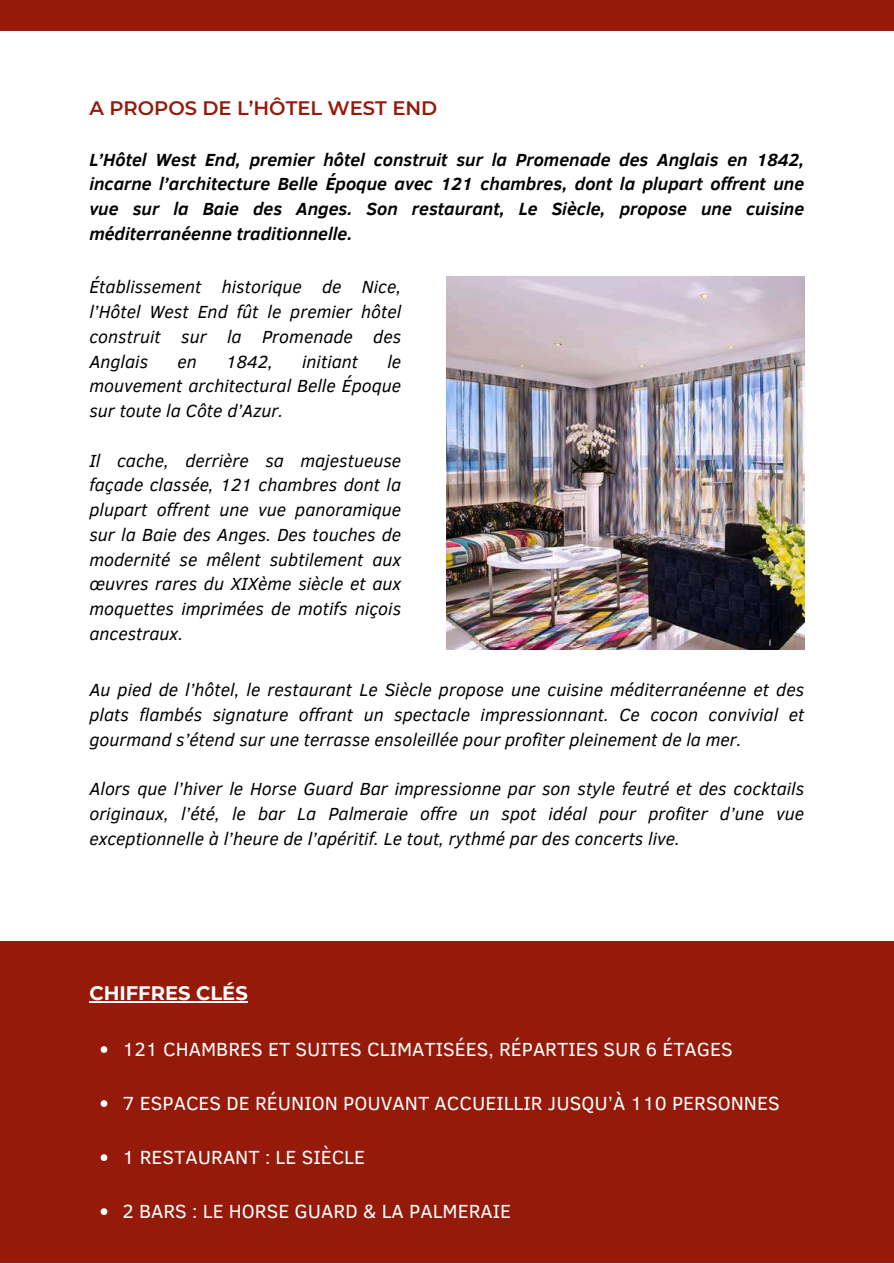
<style>
.page{position:relative;width:894px;height:1264px;background:#fff}
.page>*{position:absolute;margin:0;border:0;box-sizing:border-box;transform-origin:0 0}
.t1{font:19.5px "Clear Sans";color:#fff}
.t2{font:600 19.5px "Montserrat";color:#961a0a}
.t3{font:700 19.5px "Montserrat";color:#fff}
.t4{font:italic 18px/24.8px "Clear Sans";color:#000;text-align:justify}
.t5{font:italic 700 18px/24.8px "Clear Sans";color:#000;text-align:justify}
</style>
<div class="page">
<img style="left:446px;top:277px;width:358px;height:372px">
<div style="left:0;top:941px;width:893px;height:322px;background:#961a0a"></div>
<svg style="left:89px;top:1001px;width:15px;height:1px"></svg>
<hr style="left:104px;top:1001px;width:144px;height:1px;background:#fff">
<svg style="left:101px;top:1046px;width:6px;height:6px"></svg>
<svg style="left:101px;top:1100px;width:6px;height:6px"></svg>
<svg style="left:101px;top:1154px;width:6px;height:6px"></svg>
<svg style="left:101px;top:1208px;width:6px;height:6px"></svg>
<div style="left:0;top:0;width:893px;height:30px;background:#961a0a"></div>
<p class="t2" style="left:89px;top:96px;width:349px">A PROPOS DE L’HÔTEL WEST END</p>
<p class="t5" style="left:89px;top:146px;width:716px">L’Hôtel West End, premier hôtel construit sur la Promenade des Anglais en 1842, incarne l’architecture Belle Époque avec 121 chambres, dont la plupart offrent une vue sur la Baie des Anges. Son restaurant, Le Siècle, propose une cuisine méditerranéenne traditionnelle.</p>
<p class="t4" style="left:89px;top:274px;width:313px">Établissement historique de Nice, l’Hôtel West End fût le premier hôtel construit sur la Promenade des Anglais</p>
<p class="t4" style="left:89px;top:348px;width:313px;text-indent:298px">le mouvement architectural Belle Époque sur toute la Côte d’Azur.</p>
<p class="t4" style="left:89px;top:447px;width:313px">Il cache, derrière sa majestueuse façade classée, 121 chambres dont la plupart offrent une vue panoramique sur la Baie des Anges. Des touches de modernité se mêlent subtilement aux œuvres rares du XIXème siècle et aux moquettes imprimées de motifs niçois ancestraux.</p>
<p class="t4" style="left:177px;top:348px;width:21px">en</p>
<p class="t4" style="left:226px;top:348px;width:48px">1842,</p>
<p class="t4" style="left:302px;top:348px;width:57px">initiant</p>
<p class="t4" style="left:89px;top:676px;width:716px">Au pied de l’hôtel, le restaurant Le Siècle propose une cuisine méditerranéenne et des plats flambés signature offrant un spectacle impressionnant. Ce cocon convivial et gourmand s’étend sur une terrasse ensoleillée pour profiter pleinement de la mer.</p>
<p class="t4" style="left:89px;top:775px;width:716px">Alors que l’hiver le Horse Guard Bar impressionne par son style feutré et des cocktails originaux, l’été, le bar La Palmeraie offre un spot idéal pour profiter d’une vue exceptionnelle à l’heure de l’apéritif. Le tout, rythmé par des concerts live.</p>
<p class="t3" style="left:89px;top:981px;width:160px">CHIFFRES CLÉS</p>
<p class="t1" style="left:122px;top:1035px;width:611px">121 CHAMBRES ET SUITES CLIMATISÉES, RÉPARTIES SUR 6 ÉTAGES</p>
<p class="t1" style="left:122px;top:1089px;width:658px">7 ESPACES DE RÉUNION POUVANT ACCUEILLIR JUSQU’À 110 PERSONNES</p>
<p class="t1" style="left:122px;top:1143px;width:244px">1 RESTAURANT : LE SIÈCLE</p>
<p class="t1" style="left:122px;top:1197px;width:390px">2 BARS : LE HORSE GUARD &amp; LA PALMERAIE</p>
</div>
